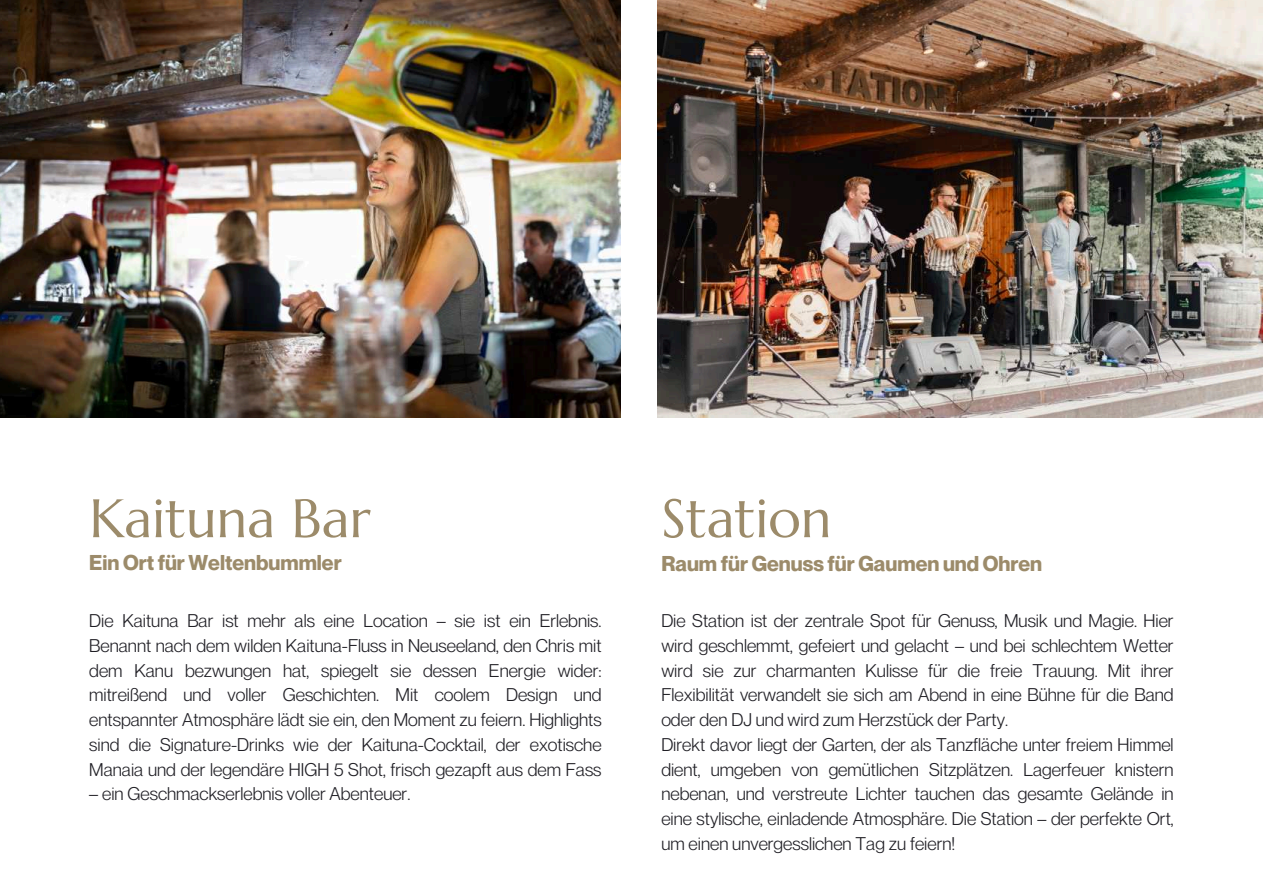
<style>
.page{position:relative;width:1263px;height:894px;background:#fff}
.page>*{position:absolute;margin:0;border:0;box-sizing:border-box;transform-origin:0 0}
.t1{font:54px "Marcellus";color:#9c8b6a}
.t2{font:700 21px "Neue Montreal";color:#9c8b6a}
.t3{font:18px/24.8px "Neue Montreal";color:#201f25;text-align:justify}
</style>
<div class="page">
<img style="left:0;top:0;width:620px;height:417px">
<img style="left:658px;top:0;width:605px;height:417px">
<h1 class="t1" style="left:89px;top:484px;width:283px">Kaituna Bar</h1>
<h1 class="t1" style="left:661px;top:484px;width:172px">Station</h1>
<p class="t2" style="left:89px;top:545px;width:254px">Ein Ort für Weltenbummler</p>
<p class="t2" style="left:661px;top:545px;width:382px">Raum für Genuss für Gaumen und Ohren</p>
<p class="t3" style="left:89px;top:606px;width:514px">Die Kaituna Bar ist mehr als eine Location – sie ist ein Erlebnis.<br>Benannt nach dem wilden Kaituna-Fluss in Neuseeland, den Chris mit dem Kanu bezwungen hat, spiegelt sie dessen Energie wider: mitreißend und voller Geschichten. Mit coolem Design und entspannter Atmosphäre lädt sie ein, den Moment zu feiern. Highlights sind die Signature-Drinks wie der Kaituna-Cocktail, der exotische Manaia und der legendäre HIGH 5 Shot, frisch gezapft aus dem Fass</p>
<p class="t3" style="left:89px;top:779px;width:323px">– ein Geschmackserlebnis voller Abenteuer.</p>
<p class="t3" style="left:661px;top:606px;width:514px;text-align:left">Die Station ist der zentrale Spot für Genuss, Musik und Magie. Hier wird geschlemmt, gefeiert und gelacht – und bei schlechtem Wetter wird sie zur charmanten Kulisse für die freie Trauung. Mit ihrer Flexibilität verwandelt sie sich am Abend in eine Bühne für die Band oder den DJ und wird zum Herzstück der Party.<br>Direkt davor liegt der Garten, der als Tanzfläche unter freiem Himmel dient, umgeben von gemütlichen Sitzplätzen. Lagerfeuer knistern nebenan, und verstreute Lichter tauchen das gesamte Gelände in eine stylische, einladende Atmosphäre. Die Station – der perfekte Ort, um einen unvergesslichen Tag zu feiern!</p>
</div>
